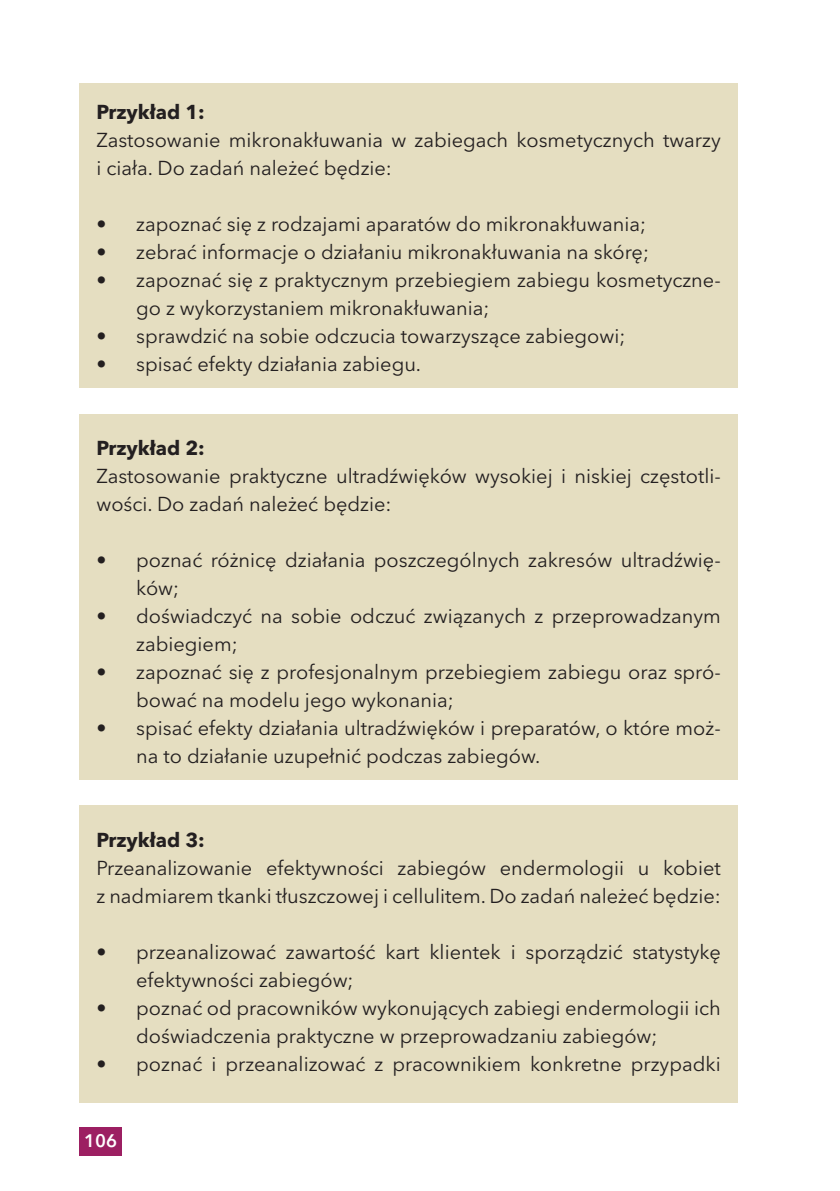
<style>
.page{position:relative;width:840px;height:1191px;background:#fff}
.page>*{position:absolute;margin:0;border:0;box-sizing:border-box;transform-origin:0 0}
.t1{font:20px/28px "Avenir Next LT Pro";color:#231f20}
.t2{font:700 20px "Avenir Next LT Pro";color:#231f20}
.t3{font:600 18px "Avenir Next LT Pro";color:#fff}
</style>
<div class="page">
<div style="left:79px;top:1127px;width:43px;height:28px;background:#9c1f62"></div>
<div style="left:79px;top:83px;width:658px;height:305px;background:#e5dec1"></div>
<div style="left:79px;top:414px;width:658px;height:366px;background:#e5dec1"></div>
<div style="left:79px;top:805px;width:658px;height:297px;background:#e5dec1"></div>
<p class="t2" style="left:96px;top:99px;width:110px">Przykład 1:</p>
<p class="t1" style="left:96px;top:126px;width:625px">Zastosowanie mikronakłuwania w zabiegach kosmetycznych twarzy i ciała. Do zadań należeć będzie:</p>
<p class="t1" style="left:96px;top:210px;width:551px">• zapoznać się z rodzajami aparatów do mikronakłuwania;</p>
<p class="t1" style="left:96px;top:238px;width:554px">• zebrać informacje o działaniu mikronakłuwania na skórę;</p>
<p class="t1" style="left:136px;top:266px;width:585px;text-indent:-40px">• zapoznać się z praktycznym przebiegiem zabiegu kosmetyczne&shy;go z wykorzystaniem mikronakłuwania;</p>
<p class="t1" style="left:96px;top:322px;width:530px">• sprawdzić na sobie odczucia towarzyszące zabiegowi;</p>
<p class="t1" style="left:96px;top:350px;width:326px">• spisać efekty działania zabiegu.</p>
<p class="t2" style="left:96px;top:435px;width:110px">Przykład 2:</p>
<p class="t1" style="left:96px;top:462px;width:625px">Zastosowanie praktyczne ultradźwięków wysokiej i niskiej częstotli&shy;wości. Do zadań należeć będzie:</p>
<p class="t1" style="left:136px;top:546px;width:585px;text-indent:-40px">• poznać różnicę działania poszczególnych zakresów ultradźwię&shy;ków;</p>
<p class="t1" style="left:136px;top:602px;width:585px;text-indent:-40px">• doświadczyć na sobie odczuć związanych z przeprowadzanym zabiegiem;</p>
<p class="t1" style="left:136px;top:658px;width:585px;text-indent:-40px">• zapoznać się z profesjonalnym przebiegiem zabiegu oraz spró&shy;bować na modelu jego wykonania;</p>
<p class="t1" style="left:136px;top:714px;width:585px;text-indent:-40px">• spisać efekty działania ultradźwięków i preparatów, o które moż&shy;na to działanie uzupełnić podczas zabiegów.</p>
<p class="t2" style="left:96px;top:827px;width:110px">Przykład 3:</p>
<p class="t1" style="left:96px;top:854px;width:625px">Przeanalizowanie efektywności zabiegów endermologii u kobiet z nadmiarem tkanki tłuszczowej i cellulitem. Do zadań należeć będzie:</p>
<p class="t1" style="left:136px;top:938px;width:585px;text-indent:-40px">• przeanalizować zawartość kart klientek i sporządzić statystykę efektywności zabiegów;</p>
<p class="t1" style="left:136px;top:994px;width:585px;text-indent:-40px">• poznać od pracowników wykonujących zabiegi endermologii ich doświadczenia praktyczne w przeprowadzaniu zabiegów;</p>
<p class="t1" style="left:96px;top:1050px;width:625px">• poznać i przeanalizować z pracownikiem konkretne przypadki</p>
<p class="t3" style="left:84px;top:1130px;width:34px">106</p>
</div>
